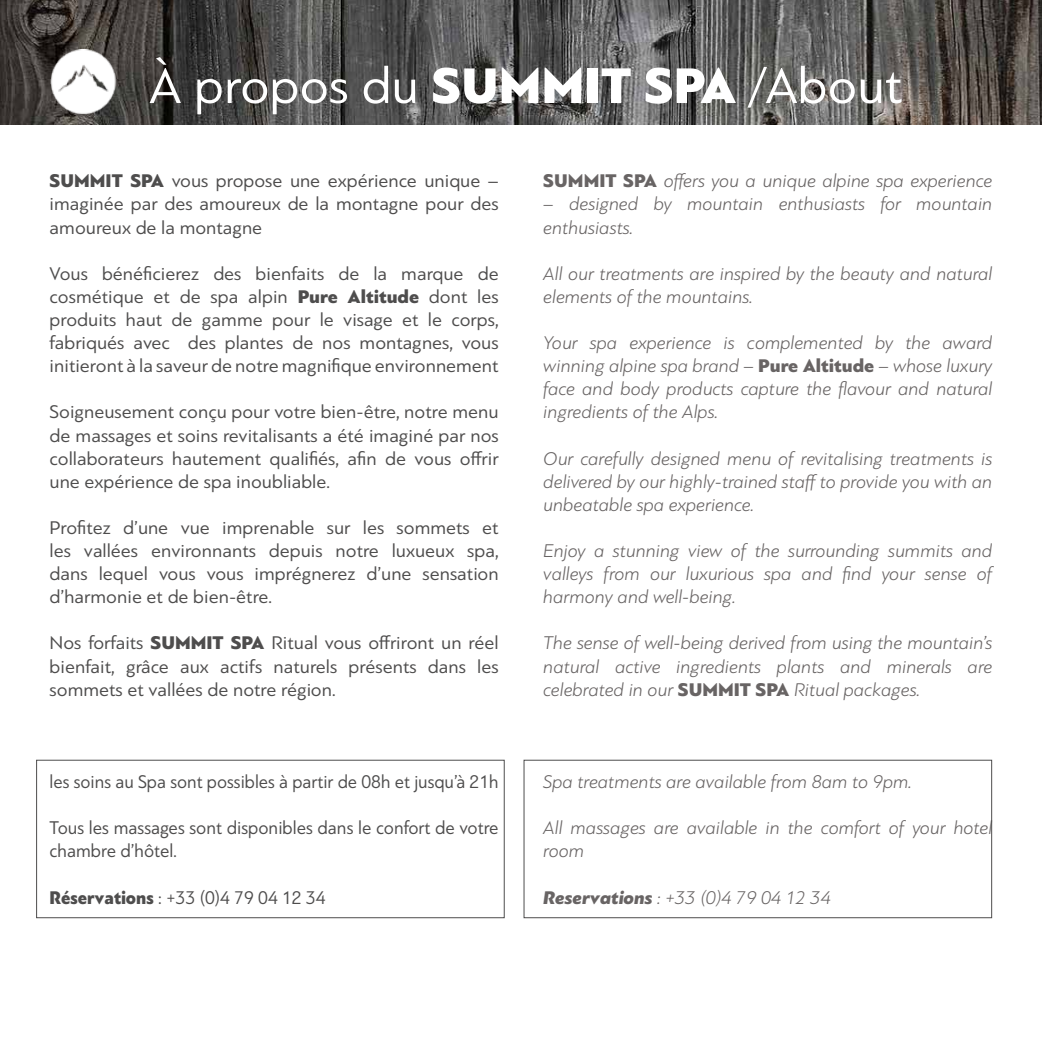
<style>
.page{position:relative;width:1042px;height:1042px;background:#fff}
.page>*{position:absolute;margin:0;border:0;box-sizing:border-box;transform-origin:0 0}
.t1{font:52.5px "PF Bague Sans Pro";color:#fff}
.t2{font:italic 300 19.25px/23.1px "PF Bague Sans Pro";color:#686464;text-align:justify}
.t3{font:19.25px/23.1px "PF Bague Sans Pro";color:#4e4d4d;text-align:justify}
.t4{font:19.25px "PF Bague Sans Pro";color:#4e4d4d;scale:.93 1}
.t5{font:19.25px/23.1px "PF Bague Sans Pro";color:#4e4d4d;scale:.94 1}
.s1{font-weight:900}
.s2{font-weight:900;font-style:normal}
</style>
<div class="page">
<img style="left:0;top:0;width:1042px;height:124px">
<div style="left:36px;top:760px;width:468px;height:158px;border:1px solid #4e4d4d"></div>
<div style="left:524px;top:760px;width:468px;height:158px;border:1px solid #4e4d4d"></div>
<img style="left:50px;top:50px;width:69px;height:66px">
<h1 class="t1" style="left:149px;top:55px;width:755px">À propos du <span class="s1">SUMMIT SPA</span> /About</h1>
<p class="t3" style="left:50px;top:169px;width:450px"><span class="s1">SUMMIT SPA</span> vous propose une expérience unique – imaginée par des amoureux de la montagne pour des amoureux de la montagne</p>
<p class="t3" style="left:50px;top:262px;width:450px">Vous bénéficierez des bienfaits de la marque de cosmétique et de spa alpin <span class="s1">Pure Altitude</span> dont les produits haut de gamme pour le visage et le corps, fabriqués avec des plantes de nos montagnes, vous initieront à la saveur de notre magnifique environnement</p>
<p class="t3" style="left:50px;top:400px;width:451px">Soigneusement conçu pour votre bien-être, notre menu de massages et soins revitalisants a été imaginé par nos collaborateurs hautement qualifiés, afin de vous offrir une expérience de spa inoubliable.</p>
<p class="t3" style="left:50px;top:516px;width:450px">Profitez d’une vue imprenable sur les sommets et les vallées environnants depuis notre luxueux spa, dans lequel vous vous imprégnerez d’une sensation d’harmonie et de bien-être.</p>
<p class="t3" style="left:50px;top:631px;width:450px">Nos forfaits <span class="s1">SUMMIT SPA</span> Ritual vous offriront un réel bienfait, grâce aux actifs naturels présents dans les sommets et vallées de notre région.</p>
<p class="t4" style="left:50px;top:770px;width:484px">les soins au Spa sont possibles à partir de 08h et jusqu’à 21h</p>
<p class="t5" style="left:50px;top:816px;width:479px">Tous les massages sont disponibles dans le confort de votre chambre d’hôtel.</p>
<p class="t4" style="left:50px;top:886px;width:298px"><span class="s1">Réservations</span> : +33 (0)4 79 04 12 34</p>
<p class="t2" style="left:543px;top:169px;width:450px"><span class="s2">SUMMIT SPA</span> offers you a unique alpine spa experience</p>
<p class="t2" style="left:543px;top:193px;width:450px">– designed by mountain enthusiasts for mountain enthusiasts.</p>
<p class="t2" style="left:543px;top:262px;width:450px">All our treatments are inspired by the beauty and natural elements of the mountains.</p>
<p class="t2" style="left:543px;top:331px;width:450px">Your spa experience is complemented by the award winning alpine spa brand – <span class="s2">Pure Altitude</span> – whose luxury face and body products capture the flavour and natural ingredients of the Alps.</p>
<p class="t2" style="left:543px;top:447px;width:450px">Our carefully designed menu of revitalising treatments is delivered by our highly-trained staff to provide you with an unbeatable spa experience.</p>
<p class="t2" style="left:543px;top:539px;width:450px">Enjoy a stunning view of the surrounding summits and valleys from our luxurious spa and find your sense of harmony and well-being.</p>
<p class="t2" style="left:543px;top:631px;width:450px">The sense of well-being derived from using the mountain’s natural active ingredients plants and minerals are celebrated in our <span class="s2">SUMMIT SPA</span> Ritual packages.</p>
<p class="t2" style="left:543px;top:770px;width:370px">Spa treatments are available from 8am to 9pm.</p>
<p class="t2" style="left:543px;top:816px;width:450px">All massages are available in the comfort of your hotel room</p>
<p class="t2" style="left:543px;top:886px;width:289px"><span class="s1">Reservations</span> : +33 (0)4 79 04 12 34</p>
</div>
